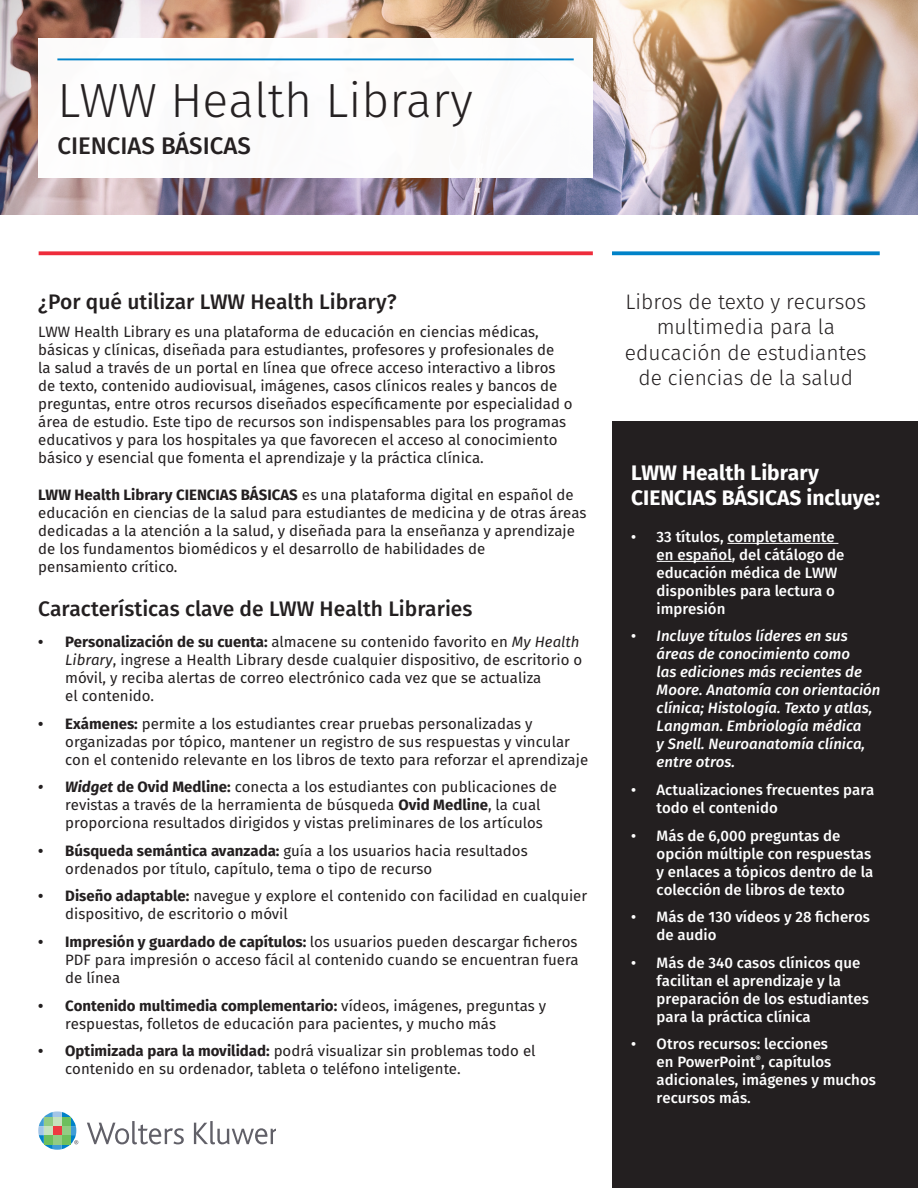
<style>
.page{position:relative;width:918px;height:1188px;background:#fff}
.page>*{position:absolute;margin:0;border:0;box-sizing:border-box;transform-origin:0 0}
.t1{font:300 48px "Fira Sans";color:#231f20}
.t2{font:500 24px "Fira Sans";color:#231f20}
.t3{font:300 21px/25.2px "Fira Sans";color:#231f20;text-align:center}
.t4{font:500 21px "Fira Sans";color:#231f20}
.t5{font:700 21px/25.2px "Fira Sans";color:#fff}
.t6{font:15px/18px "Fira Sans";color:#231f20}
.t7{font:500 15px/18px "Fira Sans";color:#fff}
.t8{font:italic 500 15px/18px "Fira Sans";color:#fff}
.s1{font-weight:700}
.s2{font-style:italic}
.s3{font-weight:700;font-style:italic}
.s4{font-style:normal}
</style>
<div class="page">
<img style="left:0;top:0;width:918px;height:215px">
<svg style="left:87px;top:1121px;width:97px;height:23px"></svg>
<svg style="left:194px;top:1121px;width:82px;height:23px"></svg>
<svg style="left:38px;top:1111px;width:40px;height:39px"></svg>
<div style="left:612px;top:422px;width:306px;height:766px;background:#231f20"></div>
<hr style="left:727px;top:543px;width:111px;height:1px;background:#fff">
<hr style="left:657px;top:561px;width:75px;height:1px;background:#fff">
<svg style="left:39px;top:251px;width:554px;height:4px;background:#ef404d"></svg>
<svg style="left:612px;top:251px;width:268px;height:4px"></svg>
<div style="left:38px;top:38px;width:555px;height:140px;background:#fff"></div>
<hr style="left:57px;top:58px;width:517px;height:2px;background:#0082c8">
<h1 class="t1" style="left:57px;top:66px;width:417px">LWW Health Library</h1>
<h2 class="t2" style="left:57px;top:127px;width:195px">CIENCIAS BÁSICAS</h2>
<h3 class="t4" style="left:38px;top:285px;width:360px">¿Por qué utilizar LWW Health Library?</h3>
<p class="t6" style="left:38px;top:322px;width:536px">LWW Health Library es una plataforma de educación en ciencias médicas, básicas y clínicas, diseñada para estudiantes, profesores y profesionales de<br>la salud a través de un portal en línea que ofrece acceso interactivo a libros de texto, contenido audiovisual, imágenes, casos clínicos reales y bancos de preguntas, entre otros recursos diseñados específicamente por especialidad o área de estudio. Este tipo de recursos son indispensables para los programas educativos y para los hospitales ya que favorecen el acceso al conocimiento básico y esencial que fomenta el aprendizaje y la práctica clínica.</p>
<p class="t6" style="left:38px;top:485px;width:550px"><span class="s1">LWW Health Library CIENCIAS BÁSICAS</span> es una plataforma digital en español de educación en ciencias de la salud para estudiantes de medicina y de otras áreas dedicadas a la atención a la salud, y diseñada para la enseñanza y aprendizaje de los fundamentos biomédicos y el desarrollo de habilidades de<br>pensamiento crítico.</p>
<h3 class="t4" style="left:38px;top:592px;width:436px">Características clave de LWW Health Libraries</h3>
<p class="t6" style="left:65px;top:632px;width:518px;text-indent:-27px"><span class="s1">• Personalización de su cuenta:</span> almacene su contenido favorito en <span class="s2">My Health Library</span>, ingrese a Health Library desde cualquier dispositivo, de escritorio o móvil, y reciba alertas de correo electrónico cada vez que se actualiza<br>el contenido.</p>
<p class="t6" style="left:65px;top:714px;width:525px;text-indent:-27px"><span class="s1">• Exámenes:</span> permite a los estudiantes crear pruebas personalizadas y organizadas por tópico, mantener un registro de sus respuestas y vincular con el contenido relevante en los libros de texto para reforzar el aprendizaje</p>
<p class="t6" style="left:65px;top:778px;width:493px;text-indent:-27px"><span class="s3">• Widget</span> <span class="s1">de Ovid Medline:</span> conecta a los estudiantes con publicaciones de revistas a través de la herramienta de búsqueda <span class="s1">Ovid Medline</span>, la cual proporciona resultados dirigidos y vistas preliminares de los artículos</p>
<p class="t6" style="left:65px;top:841px;width:464px;text-indent:-27px"><span class="s1">• Búsqueda semántica avanzada:</span> guía a los usuarios hacia resultados ordenados por título, capítulo, tema o tipo de recurso</p>
<p class="t6" style="left:65px;top:887px;width:524px;text-indent:-27px"><span class="s1">• Diseño adaptable:</span> navegue y explore el contenido con facilidad en cualquier dispositivo, de escritorio o móvil</p>
<p class="t6" style="left:65px;top:932px;width:515px;text-align:justify;text-indent:-27px"><span class="s1">• Impresión y guardado de capítulos:</span> los usuarios pueden descargar ficheros PDF para impresión o acceso fácil al contenido cuando se encuentran fuera de línea</p>
<p class="t6" style="left:65px;top:996px;width:483px;text-indent:-27px"><span class="s1">• Contenido multimedia complementario:</span> vídeos, imágenes, preguntas y respuestas, folletos de educación para pacientes, y mucho más</p>
<p class="t6" style="left:65px;top:1041px;width:472px;text-indent:-27px"><span class="s1">• Optimizada para la movilidad:</span> podrá visualizar sin problemas todo el contenido en su ordenador, tableta o teléfono inteligente.</p>
<h3 class="t3" style="left:625px;top:289px;width:243px">Libros de texto y recursos multimedia para la educación de estudiantes de ciencias de la salud</h3>
<h3 class="t5" style="left:631px;top:458px;width:250px">LWW Health Library<br>CIENCIAS BÁSICAS incluye:</h3>
<p class="t7" style="left:657px;top:527px;width:189px;text-indent:-26px">• 33 títulos, completamente en español, del cátálogo de educación médica de LWW disponibles para lectura o impresión</p>
<p class="t8" style="left:657px;top:626px;width:225px;text-indent:-26px"><span class="s4">•</span> Incluye títulos líderes en sus áreas de conocimiento como<br>las ediciones más recientes de<br>Moore. Anatomía con orientación clínica; Histología. Texto y atlas,<br>Langman. Embriología médica<br>y Snell. Neuroanatomía clínica, entre otros.</p>
<p class="t7" style="left:657px;top:780px;width:219px;text-indent:-26px">• Actualizaciones frecuentes para todo el contenido</p>
<p class="t7" style="left:657px;top:826px;width:218px;text-indent:-26px">• Más de 6,000 preguntas de opción múltiple con respuestas y enlaces a tópicos dentro de la colección de libros de texto</p>
<p class="t7" style="left:657px;top:907px;width:215px;text-indent:-26px">• Más de 130 vídeos y 28 ficheros de audio</p>
<p class="t7" style="left:657px;top:953px;width:214px;text-indent:-26px">• Más de 340 casos clínicos que facilitan el aprendizaje y la preparación de los estudiantes para la práctica clínica</p>
<p class="t7" style="left:657px;top:1034px;width:221px;text-indent:-26px">• Otros recursos: lecciones<br>en PowerPoint<sup>®</sup>, capítulos adicionales, imágenes y muchos recursos más.</p>
</div>
